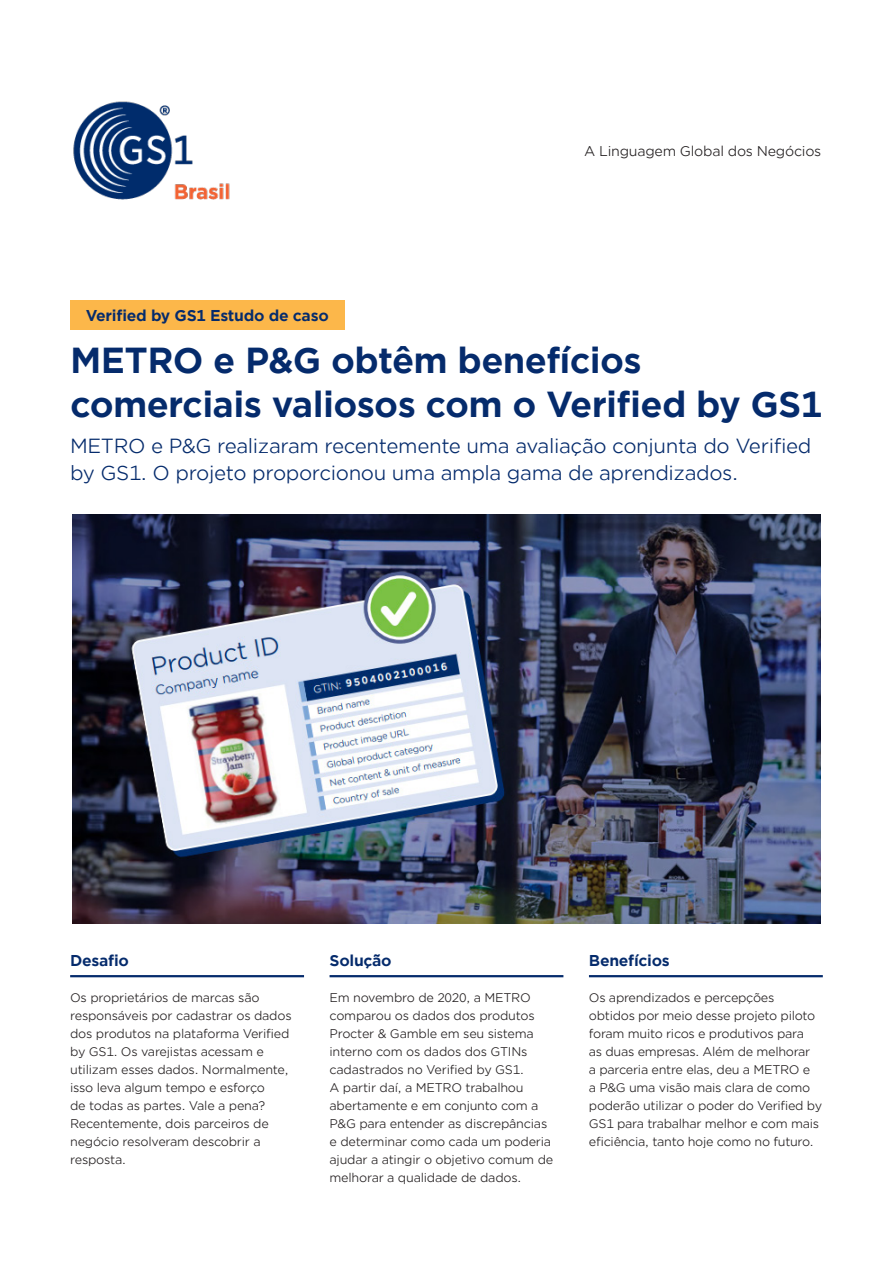
<style>
.page{position:relative;width:893px;height:1263px;background:#fff}
.page>*{position:absolute;margin:0;border:0;box-sizing:border-box;transform-origin:0 0}
._3_Cover_Title_2__25{font:700 34.5px/43.5px "Gotham Office";letter-spacing:-.02em;color:#052b6c}
._6_Cover_Subline_2{font:19.5px/27px "Gotham Office";letter-spacing:-.02em;color:#052b6c}
._1_Cover_Preline__10{font:700 15px "Gotham Office";letter-spacing:-.02em;color:#052b6c}
._14_Subhead_1_With_R{font:700 15px "Gotham Office";letter-spacing:-.02em;color:#052b6c}
.t1{font:13.5px "Gotham Office";letter-spacing:-.02em;color:#231f20}
._16_Body_Text__8pt{font:12px/18px "Gotham Office";letter-spacing:-.02em;color:#231f20}
</style>
<div class="page">
<img style="left:73px;top:101px;width:157px;height:99px">
<hr style="left:70px;top:975px;width:234px;height:2px;background:#052b6c">
<hr style="left:330px;top:975px;width:233px;height:2px;background:#052b6c">
<hr style="left:589px;top:975px;width:234px;height:2px;background:#052b6c">
<div style="left:70px;top:300px;width:274px;height:29px;background:#fcb74a"></div>
<img style="left:72px;top:514px;width:749px;height:410px">
<p class="_1_Cover_Preline__10" style="left:86px;top:305px;width:244px">Verified by GS1 Estudo de caso</p>
<p class="t1" style="left:584px;top:142px;width:239px">A Linguagem Global dos Negócios</p>
<p class="_3_Cover_Title_2__25" style="left:70px;top:339px;width:754px">METRO e P&amp;G obtêm benefícios comerciais valiosos com o Verified by GS1</p>
<p class="_6_Cover_Subline_2" style="left:70px;top:432px;width:743px">METRO e P&amp;G realizaram recentemente uma avaliação conjunta do Verified by GS1. O projeto proporcionou uma ampla gama de aprendizados.</p>
<p class="_14_Subhead_1_With_R" style="left:70px;top:950px;width:60px">Desafio</p>
<p class="_16_Body_Text__8pt" style="left:70px;top:988px;width:223px">Os proprietários de marcas são responsáveis por cadastrar os dados dos produtos na plataforma Verified by GS1. Os varejistas acessam e utilizam esses dados. Normalmente, isso leva algum tempo e esforço<br>de todas as partes. Vale a pena?<br>Recentemente, dois parceiros de negócio resolveram descobrir a resposta.</p>
<p class="_14_Subhead_1_With_R" style="left:330px;top:950px;width:64px">Solução</p>
<p class="_16_Body_Text__8pt" style="left:330px;top:988px;width:225px">Em novembro de 2020, a METRO comparou os dados dos produtos<br>Procter &amp; Gamble em seu sistema interno com os dados dos GTINs cadastrados no Verified by GS1.<br>A partir daí, a METRO trabalhou abertamente e em conjunto com a<br>P&amp;G para entender as discrepâncias e determinar como cada um poderia ajudar a atingir o objetivo comum de melhorar a qualidade de dados.</p>
<p class="_14_Subhead_1_With_R" style="left:589px;top:950px;width:82px">Benefícios</p>
<p class="_16_Body_Text__8pt" style="left:589px;top:988px;width:235px">Os aprendizados e percepções obtidos por meio desse projeto piloto foram muito ricos e produtivos para<br>as duas empresas. Além de melhorar<br>a parceria entre elas, deu a METRO e<br>a P&amp;G uma visão mais clara de como poderão utilizar o poder do Verified by GS1 para trabalhar melhor e com mais eficiência, tanto hoje como no futuro.</p>
</div>
